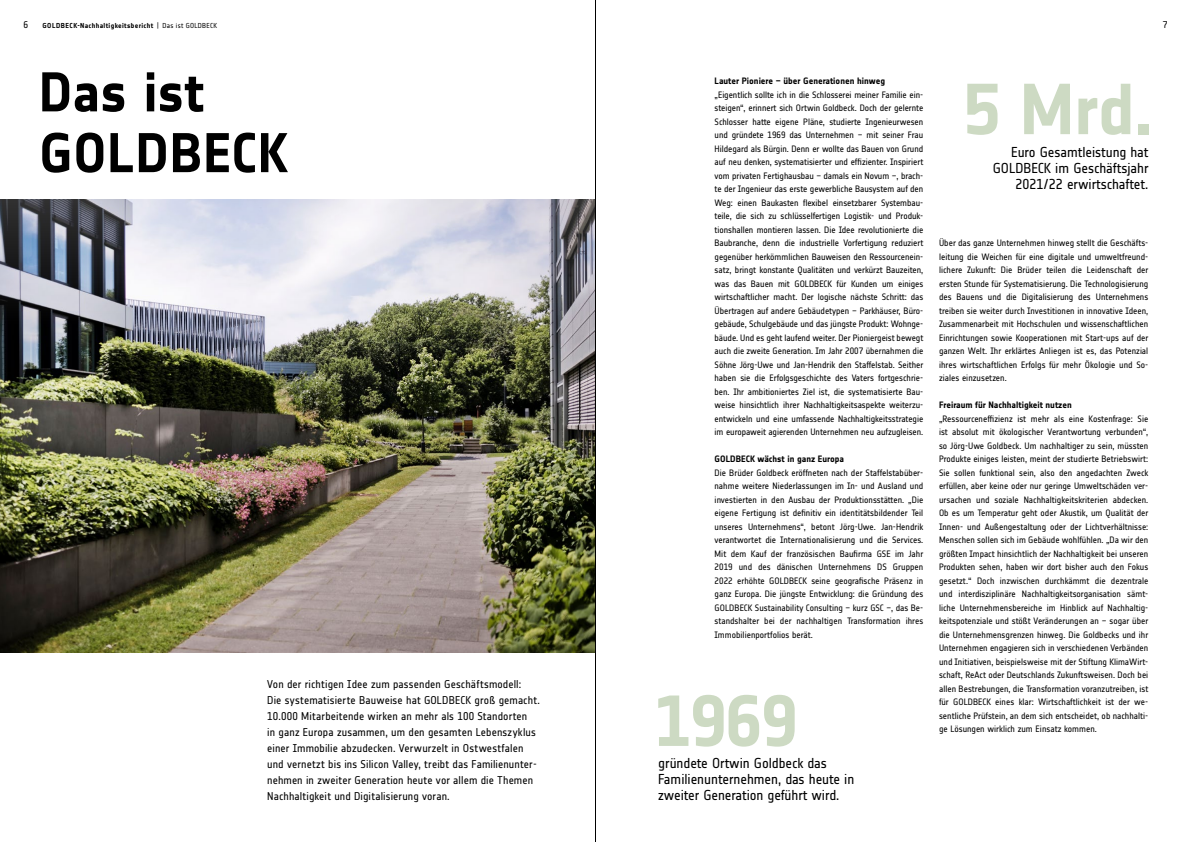
<style>
.page{position:relative;width:1191px;height:842px;background:#fff}
.page>*{position:absolute;margin:0;border:0;box-sizing:border-box;transform-origin:0 0}
.t1{font:700 71px "Goldbeck TT";color:#cddac3}
.t2{font:700 55px/60.8px "Goldbeck TT";letter-spacing:.01em;color:#000}
.t3{font:14px/16px "Goldbeck TT";letter-spacing:-.005em;color:#000;text-align:right}
.t4{font:11px/16px "Goldbeck TT";letter-spacing:.005em;color:#000}
.t5{font:9.5px "Goldbeck TT";color:#000}
.t6{font:9px/13.5px "Goldbeck TT";color:#000;text-align:justify}
.t7{font:700 9px "Goldbeck TT";color:#000}
.t8{font:700 7px "Goldbeck TT";letter-spacing:.05em;color:#000}
.s1{font-weight:400}
</style>
<div class="page">
<img style="left:0;top:325px;width:595px;height:327px">
<svg style="left:0;top:199px;width:595px;height:126px"></svg>
<hr style="left:595px;top:0;width:1px;height:842px;background:#000">
<p class="t5" style="left:24px;top:19px;width:6px">6</p>
<p class="t8" style="left:43px;top:22px;width:176px">GOLDBECK-Nachhaltigkeitsbericht <span class="s1">| Das ist GOLDBECK</span></p>
<p class="t5" style="left:1162px;top:19px;width:6px">7</p>
<h2 class="t2" style="left:39px;top:61px;width:250px">Das ist<br>GOLDBECK</h2>
<p class="t4" style="left:267px;top:676px;width:274px">Von der richtigen Idee zum passenden Geschäftsmodell:<br>Die systematisierte Bauweise hat GOLDBECK groß gemacht.<br>10.000 Mitarbeitende wirken an mehr als 100 Standorten<br>in ganz Europa zusammen, um den gesamten Lebenszyklus einer Immobilie abzudecken. Verwurzelt in Ostwestfalen und vernetzt bis ins Silicon Valley, treibt das Familienunter&shy;nehmen in zweiter Generation heute vor allem die Themen Nachhaltigkeit und Digitalisierung voran.</p>
<p class="t7" style="left:714px;top:76px;width:172px">Lauter Pioniere – über Generationen hinweg</p>
<p class="t6" style="left:714px;top:88px;width:210px">„Eigentlich sollte ich in die Schlosserei meiner Familie ein&shy;steigen“, erinnert sich Ortwin Goldbeck. Doch der gelernte Schlosser hatte eigene Pläne, studierte Ingenieurwesen und gründete 1969 das Unternehmen – mit seiner Frau Hildegard als Bürgin. Denn er wollte das Bauen von Grund auf neu denken, systematisierter und effizienter. Inspiriert vom privaten Fertighausbau – damals ein Novum –, brach&shy;te der Ingenieur das erste gewerbliche Bausystem auf den Weg: einen Baukasten flexibel einsetzbarer Systembau&shy;teile, die sich zu schlüsselfertigen Logistik- und Produk&shy;tionshallen montieren lassen. Die Idee revolutionierte die Baubranche, denn die industrielle Vorfertigung reduziert gegenüber herkömmlichen Bauweisen den Ressourcenein&shy;satz, bringt konstante Qualitäten und verkürzt Bauzeiten, was das Bauen mit GOLDBECK für Kunden um einiges wirtschaftlicher macht. Der logische nächste Schritt: das Übertragen auf andere Gebäudetypen – Parkhäuser, Büro&shy;gebäude, Schulgebäude und das jüngste Produkt: Wohnge&shy;bäude. Und es geht laufend weiter. Der Pioniergeist bewegt auch die zweite Generation. Im Jahr 2007 übernahmen die Söhne Jörg-Uwe und Jan-Hendrik den Staffelstab. Seither haben sie die Erfolgsgeschichte des Vaters fortgeschrie&shy;ben. Ihr ambitioniertes Ziel ist, die systematisierte Bau&shy;weise hinsichtlich ihrer Nachhaltigkeitsaspekte weiterzu&shy;entwickeln und eine umfassende Nachhaltigkeitsstrategie im europaweit agierenden Unternehmen neu aufzugleisen.</p>
<p class="t7" style="left:714px;top:454px;width:131px">GOLDBECK wächst in ganz Europa</p>
<p class="t6" style="left:714px;top:466px;width:210px">Die Brüder Goldbeck eröffneten nach der Staffelstabüber&shy;nahme weitere Niederlassungen im In- und Ausland und investierten in den Ausbau der Produktionsstätten. „Die eigene Fertigung ist definitiv ein identitätsbildender Teil unseres Unternehmens“, betont Jörg-Uwe. Jan-Hendrik verantwortet die Internationalisierung und die Services.<br>Mit dem Kauf der französischen Baufirma GSE im Jahr 2019 und des dänischen Unternehmens DS Gruppen 2022 erhöhte GOLDBECK seine geografische Präsenz in ganz Europa. Die jüngste Entwicklung: die Gründung des GOLDBECK Sustainability Consulting – kurz GSC –, das Be&shy;standshalter bei der nachhaltigen Transformation ihres Immobilienportfolios berät.</p>
<h1 class="t1" style="left:655px;top:680px;width:143px">1969</h1>
<h3 class="t3" style="left:658px;top:755px;width:197px;text-align:left">gründete Ortwin Goldbeck das<br>Familienunternehmen, das heute in zweiter Generation geführt wird.</h3>
<h1 class="t1" style="left:964px;top:68px;width:189px">5 Mrd.</h1>
<h3 class="t3" style="left:992px;top:143px;width:157px">Euro Gesamtleistung hat<br>GOLDBECK im Geschäftsjahr<br>2021/22 erwirtschaftet.</h3>
<p class="t6" style="left:939px;top:236px;width:211px">Über das ganze Unternehmen hinweg stellt die Geschäfts&shy;leitung die Weichen für eine digitale und umweltfreund&shy;lichere Zukunft: Die Brüder teilen die Leidenschaft der ersten Stunde für Systematisierung. Die Technologisierung des Bauens und die Digitalisierung des Unternehmens treiben sie weiter durch Investitionen in innovative Ideen, Zusammenarbeit mit Hochschulen und wissenschaftlichen Einrichtungen sowie Kooperationen mit Start-ups auf der ganzen Welt. Ihr erklärtes Anliegen ist es, das Potenzial ihres wirtschaftlichen Erfolgs für mehr Ökologie und So&shy;ziales einzusetzen.</p>
<p class="t7" style="left:939px;top:400px;width:134px">Freiraum für Nachhaltigkeit nutzen</p>
<p class="t6" style="left:939px;top:412px;width:211px">„Ressourceneffizienz ist mehr als eine Kostenfrage: Sie ist absolut mit ökologischer Verantwortung verbunden“, so Jörg-Uwe Goldbeck. Um nachhaltiger zu sein, müssten Produkte einiges leisten, meint der studierte Betriebswirt:<br>Sie sollen funktional sein, also den angedachten Zweck erfüllen, aber keine oder nur geringe Umweltschäden ver&shy;ursachen und soziale Nachhaltigkeitskriterien abdecken.<br>Ob es um Temperatur geht oder Akustik, um Qualität der Innen- und Außengestaltung oder der Lichtverhältnisse:<br>Menschen sollen sich im Gebäude wohlfühlen. „Da wir den größten Impact hinsichtlich der Nachhaltigkeit bei unseren Produkten sehen, haben wir dort bisher auch den Fokus gesetzt.“ Doch inzwischen durchkämmt die dezentrale und interdisziplinäre Nachhaltigkeitsorganisation sämt&shy;liche Unternehmensbereiche im Hinblick auf Nachhaltig&shy;keitspotenziale und stößt Veränderungen an – sogar über die Unternehmensgrenzen hinweg. Die Goldbecks und ihr Unternehmen engagieren sich in verschiedenen Verbänden und Initiativen, beispielsweise mit der Stiftung KlimaWirt&shy;schaft, ReAct oder Deutschlands Zukunftsweisen. Doch bei allen Bestrebungen, die Transformation voranzutreiben, ist für GOLDBECK eines klar: Wirtschaftlichkeit ist der we&shy;sentliche Prüfstein, an dem sich entscheidet, ob nachhalti&shy;ge Lösungen wirklich zum Einsatz kommen.</p>
</div>
